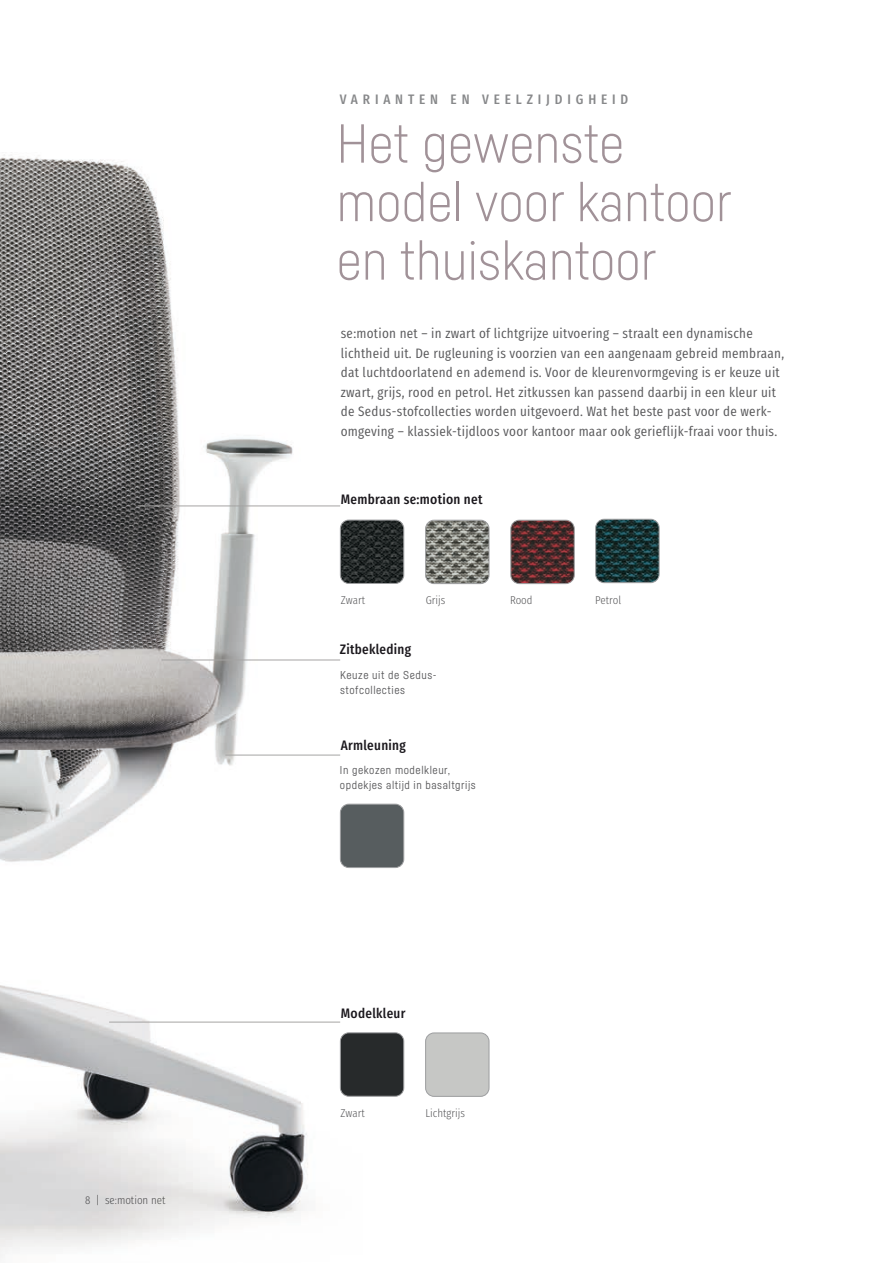
<style>
.page{position:relative;width:893px;height:1263px;background:#fff}
.page>*{position:absolute;margin:0;border:0;box-sizing:border-box;transform-origin:0 0}
.t1{font:300 54px/58.5px "Sedus Sans";color:#a19298}
.t2{font:13.5px/19.5px "Sedus Text Condensed";letter-spacing:.02em;color:#58585a}
.t3{font:700 13.5px "Sedus Text Condensed";letter-spacing:.02em;color:#1a171c}
.t4{font:700 13.5px "Sedus Text Condensed";letter-spacing:.36em;color:#87888a}
.t5{font:11.25px/15px "Sedus Sans";letter-spacing:.05em;color:#58585a}
.t6{font:300 11.25px "Sedus Text Condensed";color:#58585a}
</style>
<div class="page">
<img style="left:0;top:154px;width:362px;height:1104px">
<img style="left:596px;top:519px;width:63px;height:64px">
<div style="left:595px;top:519px;width:64px;height:64px;border:1px solid #9d9ea0;border-radius:9px"></div>
<img style="left:511px;top:520px;width:63px;height:64px">
<div style="left:511px;top:520px;width:63px;height:64px;border:1px solid #9d9ea0;border-radius:9px"></div>
<img style="left:426px;top:520px;width:63px;height:64px">
<div style="left:425px;top:520px;width:64px;height:64px;border:1px solid #9d9ea0;border-radius:9px"></div>
<img style="left:340px;top:520px;width:64px;height:63px">
<div style="left:340px;top:520px;width:64px;height:64px;border:1px solid #9d9ea0;border-radius:9px"></div>
<div style="left:426px;top:1033px;width:63px;height:63px;background:#c6c7c5;border-radius:9px"></div>
<div style="left:425px;top:1033px;width:64px;height:63px;border:1px solid #9d9ea0;border-radius:9px"></div>
<div style="left:340px;top:1033px;width:64px;height:63px;background:#272a2b;border-radius:9px"></div>
<div style="left:340px;top:1033px;width:64px;height:63px;border:1px solid #9d9ea0;border-radius:9px"></div>
<div style="left:340px;top:804px;width:64px;height:63px;background:#575d5f;border-radius:9px"></div>
<div style="left:340px;top:804px;width:64px;height:64px;border:1px solid #9d9ea0;border-radius:9px"></div>
<hr style="left:138px;top:506px;width:202px;height:1px;background:#a5a4a3">
<hr style="left:109px;top:1022px;width:231px;height:1px;background:#a5a4a3">
<hr style="left:225px;top:755px;width:115px;height:1px;background:#a5a4a3">
<hr style="left:162px;top:660px;width:178px;height:1px;background:#a5a4a3">
<p class="t6" style="left:85px;top:1189px;width:82px">8 | se:motion net</p>
<p class="t4" style="left:340px;top:87px;width:290px">VARIANTEN EN VEELZIJDIGHEID</p>
<h1 class="t1" style="left:337px;top:113px;width:397px">Het gewenste model voor kantoor en thuiskantoor</h1>
<p class="t2" style="left:341px;top:322px;width:445px">se:motion net – in zwart of lichtgrijze uitvoering – straalt een dynamische lichtheid uit. De rugleuning is voorzien van een aangenaam gebreid membraan, dat luchtdoorlatend en ademend is. Voor de kleurenvormgeving is er keuze uit zwart, grijs, rood en petrol. Het zitkussen kan passend daarbij in een kleur uit de Sedus-stofcollecties worden uitgevoerd. Wat het beste past voor de werk&shy;omgeving – klassiek-tijdloos voor kantoor maar ook gerieflijk-fraai voor thuis.</p>
<p class="t3" style="left:341px;top:487px;width:143px">Membraan se:motion net</p>
<p class="t6" style="left:341px;top:589px;width:26px">Zwart</p>
<p class="t6" style="left:426px;top:589px;width:21px">Grijs</p>
<p class="t3" style="left:340px;top:637px;width:73px">Zitbekleding</p>
<p class="t5" style="left:340px;top:667px;width:98px">Keuze uit de Sedus&shy;stofcollecties</p>
<p class="t3" style="left:341px;top:733px;width:66px">Armleuning</p>
<p class="t5" style="left:340px;top:762px;width:137px">In gekozen modelkleur, opdekjes altijd in basaltgrijs</p>
<p class="t6" style="left:510px;top:589px;width:24px">Rood</p>
<p class="t6" style="left:595px;top:589px;width:28px">Petrol</p>
<p class="t3" style="left:341px;top:1001px;width:66px">Modelkleur</p>
<p class="t6" style="left:341px;top:1103px;width:26px">Zwart</p>
<p class="t6" style="left:426px;top:1103px;width:41px">Lichtgrijs</p>
</div>
